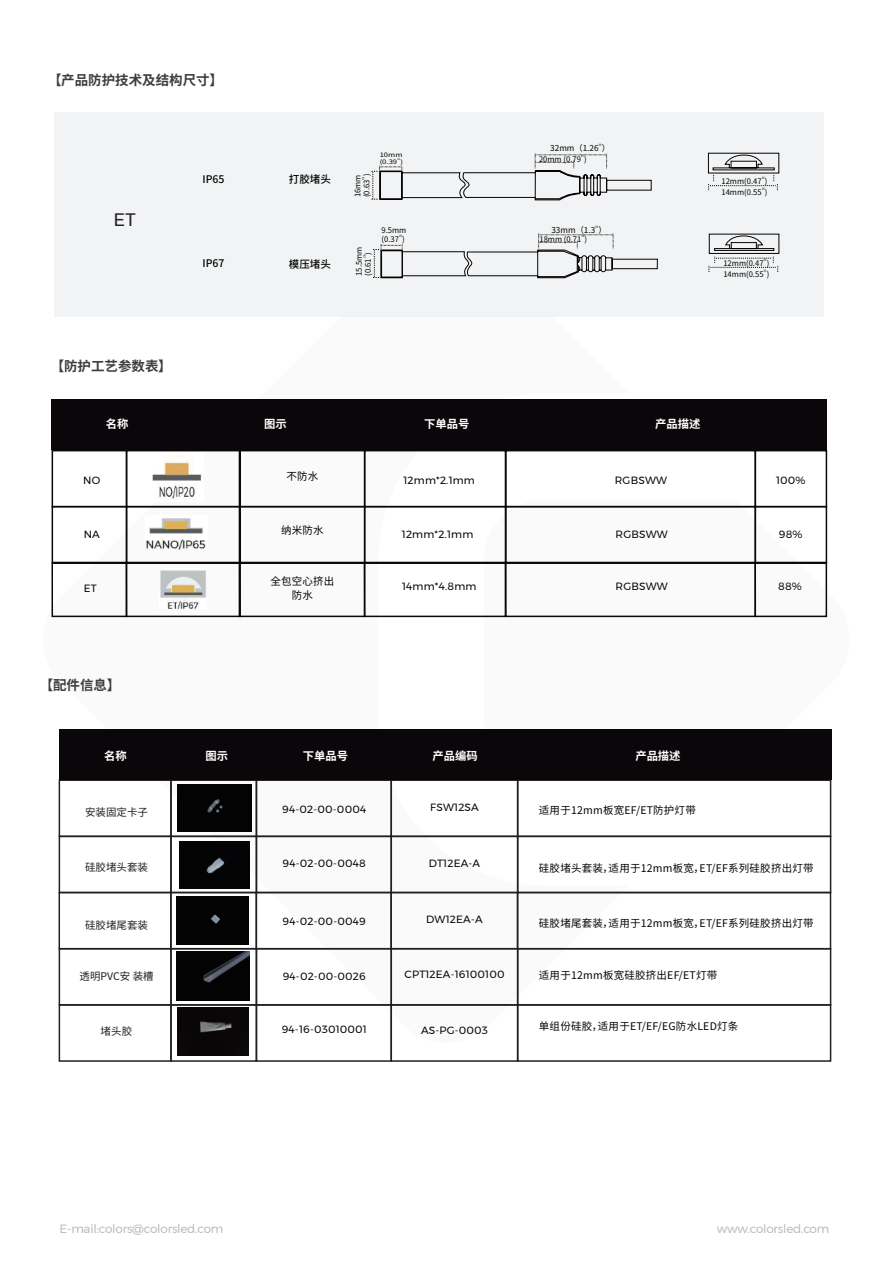
<style>
.page{position:relative;width:893px;height:1263px;background:#fff}
.page>*{position:absolute;margin:0;border:0;box-sizing:border-box;transform-origin:0 0}
.t1{font:18px "Montserrat";color:#231f20}
.t2{font:700 13.5px "Source Han Sans CN";color:#3e3e3f}
.t3{font:12px "Montserrat";letter-spacing:-.02em;color:#bcbdc0}
.t4{font:700 11.25px "Source Han Sans CN";color:#fff}
.t5{font:10.5px "Montserrat";letter-spacing:.02em;color:#070304}
.t6{font:10.5px/13.8px "Source Han Sans CN";letter-spacing:.02em;color:#070304;text-align:center}
.t7{font:10.5px "Source Han Sans CN";color:#231f20}
.t8{font:500 10.5px "Source Han Sans CN";color:#030303}
.t9{font:8.25px "Source Han Sans CN";color:#030303}
.t10{font:7.65px/9.1px "Source Han Sans CN";color:#030303}
.t11{font:6.15px/7.4px "Source Han Sans CN";color:#030303;scale:1.26 1}
.s1{font-family:"Montserrat";font-weight:300;font-size:10.5px;color:#3e3e3f}
.s2{font-family:"Montserrat";font-weight:300;font-size:8.25px;color:#3e3e3f}
</style>
<div class="page">
<div style="left:52px;top:450px;width:75px;height:57px;border:2px solid #0b0609"></div>
<div style="left:126px;top:450px;width:115px;height:57px;border:2px solid #0b0609"></div>
<div style="left:239px;top:450px;width:126px;height:57px;border:2px solid #0b0609"></div>
<div style="left:364px;top:450px;width:142px;height:57px;border:2px solid #0b0609"></div>
<div style="left:505px;top:450px;width:251px;height:57px;border:2px solid #0b0609"></div>
<div style="left:755px;top:450px;width:72px;height:57px;border:2px solid #0b0609"></div>
<div style="left:52px;top:506px;width:75px;height:57px;border:2px solid #0b0609"></div>
<div style="left:126px;top:506px;width:115px;height:57px;border:2px solid #0b0609"></div>
<div style="left:239px;top:506px;width:126px;height:57px;border:2px solid #0b0609"></div>
<div style="left:364px;top:506px;width:142px;height:57px;border:2px solid #0b0609"></div>
<div style="left:505px;top:506px;width:251px;height:57px;border:2px solid #0b0609"></div>
<div style="left:755px;top:506px;width:72px;height:57px;border:2px solid #0b0609"></div>
<img style="left:145px;top:518px;width:61px;height:31px">
<img style="left:152px;top:454px;width:50px;height:45px">
<div style="left:51px;top:562px;width:76px;height:55px;border:2px solid #0b0609"></div>
<div style="left:126px;top:562px;width:115px;height:55px;border:2px solid #0b0609"></div>
<div style="left:239px;top:562px;width:126px;height:55px;border:2px solid #0b0609"></div>
<div style="left:364px;top:562px;width:142px;height:55px;border:2px solid #0b0609"></div>
<div style="left:505px;top:562px;width:251px;height:55px;border:2px solid #0b0609"></div>
<div style="left:754px;top:562px;width:73px;height:55px;border:2px solid #0b0609"></div>
<img style="left:160px;top:570px;width:47px;height:38px">
<div style="left:55px;top:112px;width:769px;height:205px;background:#f2f3f4"></div>
<svg style="left:371px;top:153px;width:280px;height:47px"></svg>
<svg style="left:708px;top:153px;width:71px;height:37px"></svg>
<svg style="left:373px;top:233px;width:285px;height:45px"></svg>
<svg style="left:709px;top:234px;width:70px;height:38px"></svg>
<div style="left:52px;top:399px;width:775px;height:51px;background:#0b0609"></div>
<div style="left:177px;top:785px;width:74px;height:47px;background:#030303"></div>
<img style="left:176px;top:952px;width:74px;height:49px">
<div style="left:179px;top:841px;width:71px;height:47px;background:#030303"></div>
<div style="left:176px;top:896px;width:72px;height:48px;background:#030303"></div>
<img style="left:177px;top:1007px;width:71px;height:49px">
<div style="left:59px;top:779px;width:113px;height:58px;border:2px solid #231f20"></div>
<div style="left:170px;top:779px;width:87px;height:58px;border:2px solid #231f20"></div>
<div style="left:256px;top:779px;width:136px;height:58px;border:2px solid #231f20"></div>
<div style="left:390px;top:779px;width:128px;height:58px;border:2px solid #231f20"></div>
<div style="left:517px;top:779px;width:314px;height:58px;border:2px solid #231f20"></div>
<div style="left:59px;top:836px;width:113px;height:57px;border:2px solid #231f20"></div>
<div style="left:170px;top:836px;width:87px;height:57px;border:2px solid #231f20"></div>
<div style="left:256px;top:836px;width:136px;height:57px;border:2px solid #231f20"></div>
<div style="left:390px;top:836px;width:128px;height:57px;border:2px solid #231f20"></div>
<div style="left:517px;top:836px;width:314px;height:57px;border:2px solid #231f20"></div>
<div style="left:170px;top:948px;width:87px;height:58px;border:2px solid #231f20"></div>
<div style="left:390px;top:948px;width:128px;height:58px;border:2px solid #231f20"></div>
<div style="left:59px;top:1004px;width:113px;height:58px;border:2px solid #231f20"></div>
<div style="left:170px;top:1004px;width:87px;height:58px;border:2px solid #231f20"></div>
<div style="left:256px;top:1004px;width:136px;height:58px;border:2px solid #231f20"></div>
<div style="left:390px;top:1004px;width:128px;height:58px;border:2px solid #231f20"></div>
<div style="left:517px;top:1004px;width:314px;height:58px;border:2px solid #231f20"></div>
<div style="left:59px;top:892px;width:113px;height:57px;border:2px solid #231f20"></div>
<div style="left:170px;top:892px;width:87px;height:57px;border:2px solid #231f20"></div>
<div style="left:256px;top:892px;width:136px;height:57px;border:2px solid #231f20"></div>
<div style="left:390px;top:892px;width:128px;height:57px;border:2px solid #231f20"></div>
<div style="left:517px;top:892px;width:314px;height:57px;border:2px solid #231f20"></div>
<div style="left:59px;top:729px;width:772px;height:51px;background:#0b0609"></div>
<p class="t2" style="left:48px;top:73px;width:176px">【产品防护技术及结构尺寸】</p>
<h1 class="t1" style="left:114px;top:205px;width:23px">ET</h1>
<p class="t8" style="left:203px;top:173px;width:24px">IP65</p>
<p class="t8" style="left:203px;top:257px;width:24px">IP67</p>
<p class="t8" style="left:289px;top:174px;width:43px">打胶堵头</p>
<p class="t8" style="left:289px;top:258px;width:43px">模压堵头</p>
<p class="t10" style="left:353px;top:197px;width:25px;rotate:-90deg">16mm (0.63<span class="s1">"</span>)</p>
<p class="t11" style="left:380px;top:151px;width:20px">10mm (0.39<span class="s2">"</span>)</p>
<p class="t10" style="left:381px;top:225px;width:26px">9.5mm (0.37<span class="s1">"</span>)</p>
<p class="t10" style="left:355px;top:276px;width:31px;rotate:-90deg">15.5mm (0.61<span class="s1">"</span>)</p>
<p class="t9" style="left:550px;top:143px;width:61px">32mm（1.26<span class="s1">"</span>）</p>
<p class="t10" style="left:539px;top:155px;width:49px">20mm (0.79<span class="s1">"</span>)</p>
<p class="t9" style="left:551px;top:225px;width:57px">33mm（1.3<span class="s1">"</span>）</p>
<p class="t10" style="left:539px;top:234px;width:49px">18mm (0.71<span class="s1">"</span>)</p>
<p class="t10" style="left:721px;top:176px;width:47px;line-height:11.2px">12mm(0.47<span class="s1">"</span>)<br>14mm(0.55<span class="s1">"</span>)</p>
<p class="t10" style="left:723px;top:258px;width:47px;line-height:11.2px">12mm(0.47<span class="s1">"</span>)<br>14mm(0.55<span class="s1">"</span>)</p>
<p class="t2" style="left:51px;top:359px;width:122px">【防护工艺参数表】</p>
<p class="t4" style="left:106px;top:418px;width:24px">名称</p>
<p class="t4" style="left:264px;top:418px;width:24px">图示</p>
<p class="t4" style="left:424px;top:418px;width:47px">下单品号</p>
<p class="t4" style="left:655px;top:418px;width:47px">产品描述</p>
<p class="t5" style="left:83px;top:472px;width:19px">NO</p>
<p class="t6" style="left:286px;top:469px;width:33px">不防水</p>
<p class="t5" style="left:404px;top:472px;width:73px">12mm*2.1mm</p>
<p class="t5" style="left:615px;top:472px;width:54px">RGBSWW</p>
<p class="t5" style="left:776px;top:472px;width:31px">100%</p>
<p class="t5" style="left:84px;top:526px;width:18px">NA</p>
<p class="t6" style="left:281px;top:523px;width:44px">纳米防水</p>
<p class="t5" style="left:402px;top:526px;width:73px">12mm*2.1mm</p>
<p class="t5" style="left:615px;top:526px;width:54px">RGBSWW</p>
<p class="t5" style="left:779px;top:526px;width:25px">98%</p>
<p class="t6" style="left:270px;top:574px;width:66px">全包空心挤出防水</p>
<p class="t5" style="left:84px;top:580px;width:15px">ET</p>
<p class="t5" style="left:402px;top:578px;width:76px">14mm*4.8mm</p>
<p class="t5" style="left:778px;top:578px;width:25px">88%</p>
<p class="t5" style="left:615px;top:578px;width:54px">RGBSWW</p>
<p class="t2" style="left:40px;top:678px;width:82px">【配件信息】</p>
<p class="t4" style="left:104px;top:750px;width:24px">名称</p>
<p class="t4" style="left:205px;top:750px;width:24px">图示</p>
<p class="t4" style="left:303px;top:750px;width:47px">下单品号</p>
<p class="t4" style="left:432px;top:750px;width:47px">产品编码</p>
<p class="t4" style="left:635px;top:750px;width:47px">产品描述</p>
<p class="t5" style="left:430px;top:799px;width:50px">FSW12SA</p>
<p class="t7" style="left:85px;top:806px;width:64px">安装固定卡子</p>
<p class="t6" style="left:539px;top:804px;width:158px">适用于12mm板宽EF/ET防护灯带</p>
<p class="t5" style="left:282px;top:801px;width:85px">94-02-00-0004</p>
<p class="t7" style="left:85px;top:861px;width:64px">硅胶堵头套装</p>
<p class="t5" style="left:283px;top:855px;width:85px">94-02-00-0048</p>
<p class="t5" style="left:429px;top:855px;width:53px">DT12EA-A</p>
<p class="t6" style="left:539px;top:862px;width:276px">硅胶堵头套装，适用于12mm板宽，ET/EF系列硅胶挤出灯带</p>
<p class="t7" style="left:85px;top:919px;width:64px">硅胶堵尾套装</p>
<p class="t5" style="left:283px;top:913px;width:85px">94-02-00-0049</p>
<p class="t5" style="left:426px;top:911px;width:58px">DW12EA-A</p>
<p class="t6" style="left:539px;top:916px;width:276px">硅胶堵尾套装，适用于12mm板宽，ET/EF系列硅胶挤出灯带</p>
<p class="t7" style="left:80px;top:970px;width:76px">透明PVC安 装槽</p>
<p class="t5" style="left:283px;top:968px;width:85px">94-02-00-0026</p>
<p class="t5" style="left:405px;top:967px;width:101px">CPT12EA-16100100</p>
<p class="t6" style="left:539px;top:968px;width:180px">适用于12mm板宽硅胶挤出EF/ET灯带</p>
<p class="t7" style="left:101px;top:1025px;width:33px">堵头胶</p>
<p class="t6" style="left:539px;top:1019px;width:201px">单组份硅胶，适用于ET/EF/EG防水LED灯条</p>
<p class="t5" style="left:282px;top:1022px;width:87px">94-16-03010001</p>
<p class="t5" style="left:421px;top:1022px;width:69px">AS-PG-0003</p>
<p class="t3" style="left:60px;top:1219px;width:165px">E-mail:colors@colorsled.com</p>
<p class="t3" style="left:717px;top:1219px;width:114px">www.colorsled.com</p>
</div>
